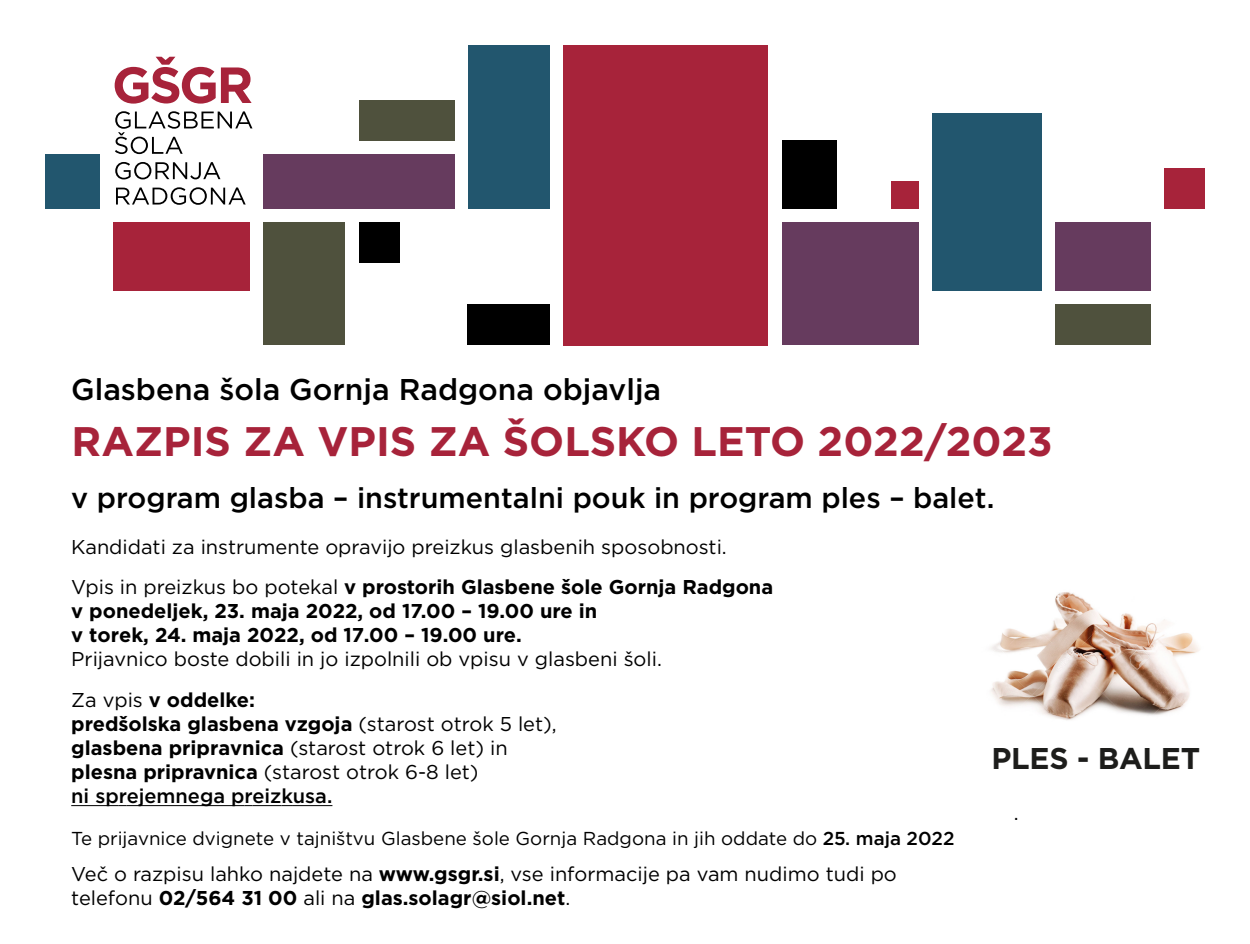
<style>
.page{position:relative;width:1250px;height:944px;background:#fff}
.page>*{position:absolute;margin:0;border:0;box-sizing:border-box;transform-origin:0 0}
.t1{font:700 41.25px "Gotham";color:#a7233a}
.t2{font:500 30px "Gotham";color:#000}
.t3{font:700 30px "Gotham";letter-spacing:-.01em;color:#1d1d1b}
.t4{font:500 28.75px "Gotham";color:#000}
.t5{font:20px/39.2px "Gotham";color:#000}
.t6{font:700 20px/24px "Gotham";color:#000}
.t7{font:18.75px "Gotham";color:#000}
.s1{font-weight:700}
.s2{font-weight:400}
.s3{font-weight:500}
</style>
<div class="page">
<div style="left:263px;top:154px;width:191px;height:55px;background:#663b5e"></div>
<div style="left:359px;top:100px;width:95px;height:41px;background:#4f513d"></div>
<div style="left:1164px;top:168px;width:41px;height:41px;background:#a7233a"></div>
<div style="left:564px;top:45px;width:204px;height:300px;background:#a7233a"></div>
<div style="left:468px;top:45px;width:82px;height:164px;background:#22566e"></div>
<div style="left:359px;top:222px;width:41px;height:41px;background:#000"></div>
<div style="left:1055px;top:222px;width:95px;height:69px;background:#663b5e"></div>
<div style="left:1055px;top:304px;width:95px;height:41px;background:#4f513d"></div>
<div style="left:782px;top:222px;width:136px;height:123px;background:#663b5e"></div>
<div style="left:932px;top:113px;width:109px;height:178px;background:#22566e"></div>
<div style="left:891px;top:181px;width:27px;height:28px;background:#a7233a"></div>
<div style="left:782px;top:141px;width:55px;height:68px;background:#000"></div>
<div style="left:263px;top:222px;width:82px;height:123px;background:#4f513d"></div>
<div style="left:113px;top:222px;width:137px;height:69px;background:#a7233a"></div>
<div style="left:45px;top:154px;width:55px;height:55px;background:#22566e"></div>
<div style="left:468px;top:304px;width:82px;height:41px;background:#000"></div>
<svg style="left:115px;top:111px;width:137px;height:43px"></svg>
<svg style="left:115px;top:162px;width:105px;height:17px"></svg>
<svg style="left:116px;top:187px;width:130px;height:18px"></svg>
<svg style="left:115px;top:57px;width:137px;height:47px"></svg>
<hr style="left:71px;top:805px;width:48px;height:1px;background:#000">
<hr style="left:127px;top:805px;width:118px;height:1px;background:#000">
<svg style="left:245px;top:805px;width:48px;height:1px"></svg>
<hr style="left:293px;top:805px;width:39px;height:1px;background:#000">
<img style="left:991px;top:592px;width:209px;height:128px">
<h2 class="t2" style="left:71px;top:370px;width:591px">Glasbena šola Gornja Radgona objavlja</h2>
<h1 class="t1" style="left:72px;top:414px;width:983px">RAZPIS ZA VPIS ZA ŠOLSKO LETO 2022/2023</h1>
<h3 class="t4" style="left:71px;top:479px;width:925px">v program glasba – instrumentalni pouk in program ples – balet.</h3>
<p class="t5" style="left:71px;top:527px;width:704px">Kandidati za instrumente opravijo preizkus glasbenih sposobnosti.<br>Vpis in preizkus bo potekal <span class="s1">v prostorih Glasbene šole Gornja Radgona</span></p>
<p class="t6" style="left:71px;top:598px;width:528px">v ponedeljek, 23. maja 2022, od 17.00 – 19.00 ure in v torek, 24. maja 2022, od 17.00 – 19.00 ure.</p>
<p class="t5" style="left:71px;top:638px;width:592px">Prijavnico boste dobili in jo izpolnili ob vpisu v glasbeni šoli.</p>
<p class="t6" style="left:71px;top:688px;width:487px"><span class="s2">Za vpis</span> v oddelke:<br>predšolska glasbena vzgoja <span class="s2">(starost otrok 5 let), </span>glasbena pripravnica <span class="s2">(starost otrok 6 let) in </span>plesna pripravnica <span class="s2">(starost otrok 6-8 let)<br></span><span class="s3">ni sprejemnega preizkusa.</span></p>
<p class="t7" style="left:71px;top:826px;width:885px">Te prijavnice dvignete v tajništvu Glasbene šole Gornja Radgona in jih oddate do <span class="s3">25. maja 2022</span></p>
<p class="t5" style="left:71px;top:861px;width:827px;line-height:24px">Več o razpisu lahko najdete na <span class="s1">www.gsgr.si</span>, vse informacije pa vam nudimo tudi po telefonu <span class="s1">02/564 31 00</span> ali na <span class="s1">glas.solagr@siol.net</span>.</p>
<p class="t5" style="left:210px;top:878px;width:6px">.</p>
<h2 class="t3" style="left:991px;top:739px;width:210px">PLES - BALET</h2>
<p class="t5" style="left:1014px;top:793px;width:6px">.</p>
</div>
